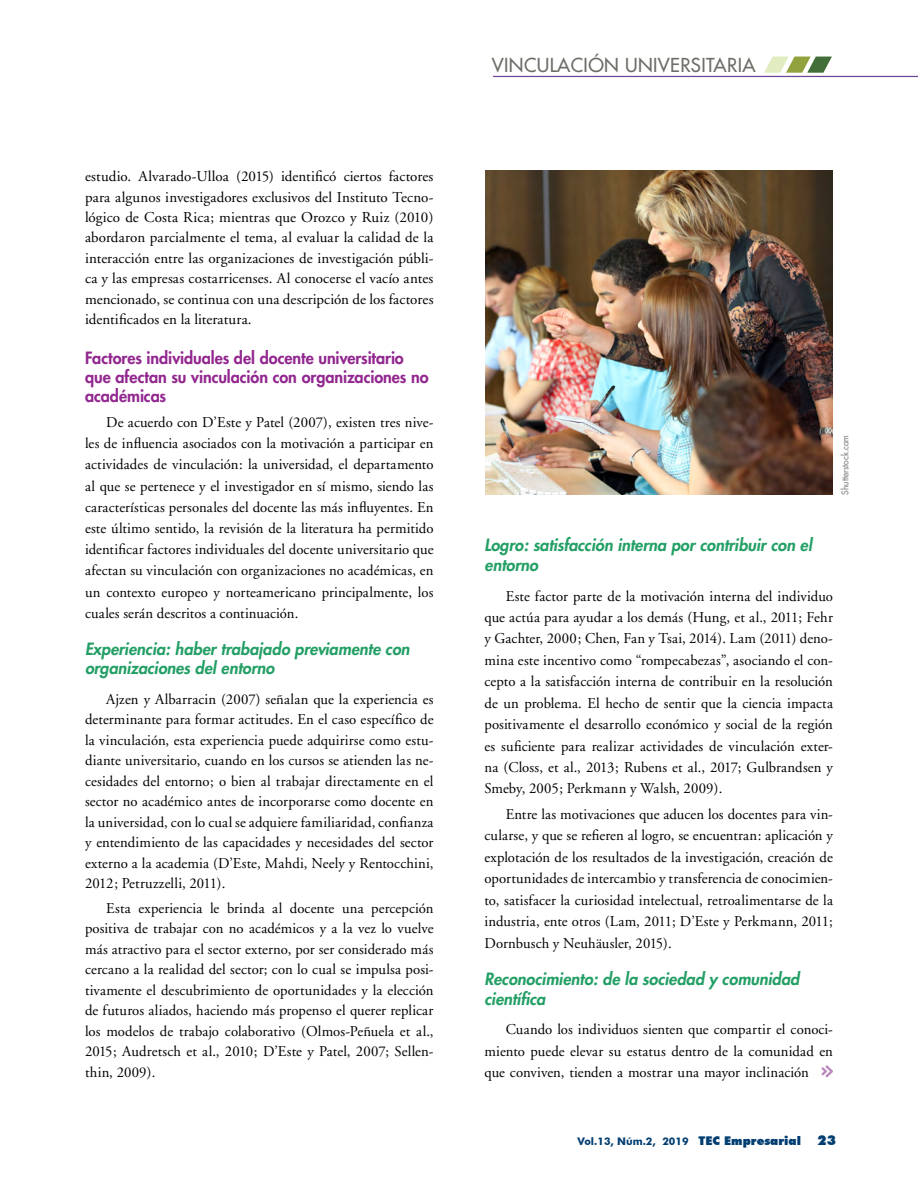
<style>
.page{position:relative;width:918px;height:1188px;background:#fff}
.page>*{position:absolute;margin:0;border:0;box-sizing:border-box;transform-origin:0 0}
.t1{font:18.75px "Futura";letter-spacing:.02em;color:#6d6e67}
.t2{font:italic 800 16.5px/20px "Futura";color:#239f65}
.t3{font:800 16.5px/18.6px "Futura";letter-spacing:-.005em;color:#92278f}
.t4{font:15px/21.5px "Adobe Garamond";letter-spacing:.005em;color:#000;text-align:justify}
.t5{font:700 10.5px "Futura BT";color:#003d71}
.t6{font:9px "Futura";color:#808285;scale:.95 1}
.s1{font-weight:900;font-size:12px}
.s2{font-weight:900;font-size:13.5px}
</style>
<div class="page">
<hr style="left:493px;top:76px;width:425px;height:1px;background:#6d459b">
<svg style="left:764px;top:57px;width:68px;height:16px"></svg>
<img style="left:485px;top:171px;width:347px;height:324px">
<svg style="left:821px;top:1065px;width:12px;height:12px"></svg>
<p class="t4" style="left:85px;top:166px;width:350px;line-height:20.4px">estudio. Alvarado-Ulloa (2015) identificó ciertos factores para algunos investigadores exclusivos del Instituto Tecno&shy;lógico de Costa Rica; mientras que Orozco y Ruiz (2010) abordaron parcialmente el tema, al evaluar la calidad de la interacción entre las organizaciones de investigación públi&shy;ca y las empresas costarricenses. Al conocerse el vacío antes mencionado, se continua con una descripción de los factores identificados en la literatura.</p>
<p class="t3" style="left:85px;top:349px;width:345px">Factores individuales del docente universitario que afectan su vinculación con organizaciones no académicas</p>
<p class="t4" style="left:85px;top:412px;width:350px;text-indent:21px">De acuerdo con D’Este y Patel (2007), existen tres nive&shy;les de influencia asociados con la motivación a participar en actividades de vinculación: la universidad, el departamento al que se pertenece y el investigador en sí mismo, siendo las características personales del docente las más influyentes. En este último sentido, la revisión de la literatura ha permitido identificar factores individuales del docente universitario que afectan su vinculación con organizaciones no académicas, en un contexto europeo y norteamericano principalmente, los cuales serán descritos a continuación.</p>
<p class="t2" style="left:85px;top:639px;width:326px">Experiencia: haber trabajado previamente con organizaciones del entorno</p>
<p class="t4" style="left:85px;top:689px;width:350px;line-height:20.4px;text-indent:21px">Ajzen y Albarracin (2007) señalan que la experiencia es determinante para formar actitudes. En el caso específico de la vinculación, esta experiencia puede adquirirse como estu&shy;diante universitario, cuando en los cursos se atienden las ne&shy;cesidades del entorno; o bien al trabajar directamente en el sector no académico antes de incorporarse como docente en la universidad, con lo cual se adquiere familiaridad, confianza y entendimiento de las capacidades y necesidades del sector externo a la academia (D’Este, Mahdi, Neely y Rentocchini, 2012; Petruzzelli, 2011).</p>
<p class="t4" style="left:85px;top:898px;width:350px;line-height:20.5px;text-indent:21px">Esta experiencia le brinda al docente una percepción positiva de trabajar con no académicos y a la vez lo vuelve más atractivo para el sector externo, por ser considerado más cercano a la realidad del sector; con lo cual se impulsa posi&shy;tivamente el descubrimiento de oportunidades y la elección de futuros aliados, haciendo más propenso el querer replicar los modelos de trabajo colaborativo (Olmos-Peñuela et al., 2015; Audretsch et al., 2010; D’Este y Patel, 2007; Sellen&shy;thin, 2009).</p>
<p class="t1" style="left:492px;top:53px;width:265px">VINCULACIÓN UNIVERSITARIA</p>
<p class="t6" style="left:840px;top:495px;width:64px;rotate:-90deg">Shutterstock.com</p>
<p class="t2" style="left:485px;top:535px;width:329px">Logro: satisfacción interna por contribuir con el entorno</p>
<p class="t4" style="left:485px;top:585px;width:350px;text-indent:21px">Este factor parte de la motivación interna del individuo que actúa para ayudar a los demás (Hung, et al., 2011; Fehr y Gachter, 2000; Chen, Fan y Tsai, 2014). Lam (2011) deno&shy;mina este incentivo como “rompecabezas”, asociando el con&shy;cepto a la satisfacción interna de contribuir en la resolución de un problema. El hecho de sentir que la ciencia impacta positivamente el desarrollo económico y social de la región es suficiente para realizar actividades de vinculación exter&shy;na (Closs, et al., 2013; Rubens et al., 2017; Gulbrandsen y Smeby, 2005; Perkmann y Walsh, 2009).</p>
<p class="t4" style="left:485px;top:804px;width:350px;text-indent:21px">Entre las motivaciones que aducen los docentes para vin&shy;cularse, y que se refieren al logro, se encuentran: aplicación y explotación de los resultados de la investigación, creación de oportunidades de intercambio y transferencia de conocimien&shy;to, satisfacer la curiosidad intelectual, retroalimentarse de la industria, ente otros (Lam, 2011; D’Este y Perkmann, 2011; Dornbusch y Neuhäusler, 2015).</p>
<p class="t2" style="left:485px;top:969px;width:316px">Reconocimiento: de la sociedad y comunidad científica</p>
<p class="t4" style="left:485px;top:1019px;width:350px;text-indent:21px">Cuando los individuos sienten que compartir el conoci&shy;miento puede elevar su estatus dentro de la comunidad en que conviven, tienden a mostrar una mayor inclinación</p>
<p class="t5" style="left:578px;top:1135px;width:260px">Vol.13, Núm.2, 2019 <span class="s1">TEC Empresarial</span> <span class="s2">23</span></p>
</div>
